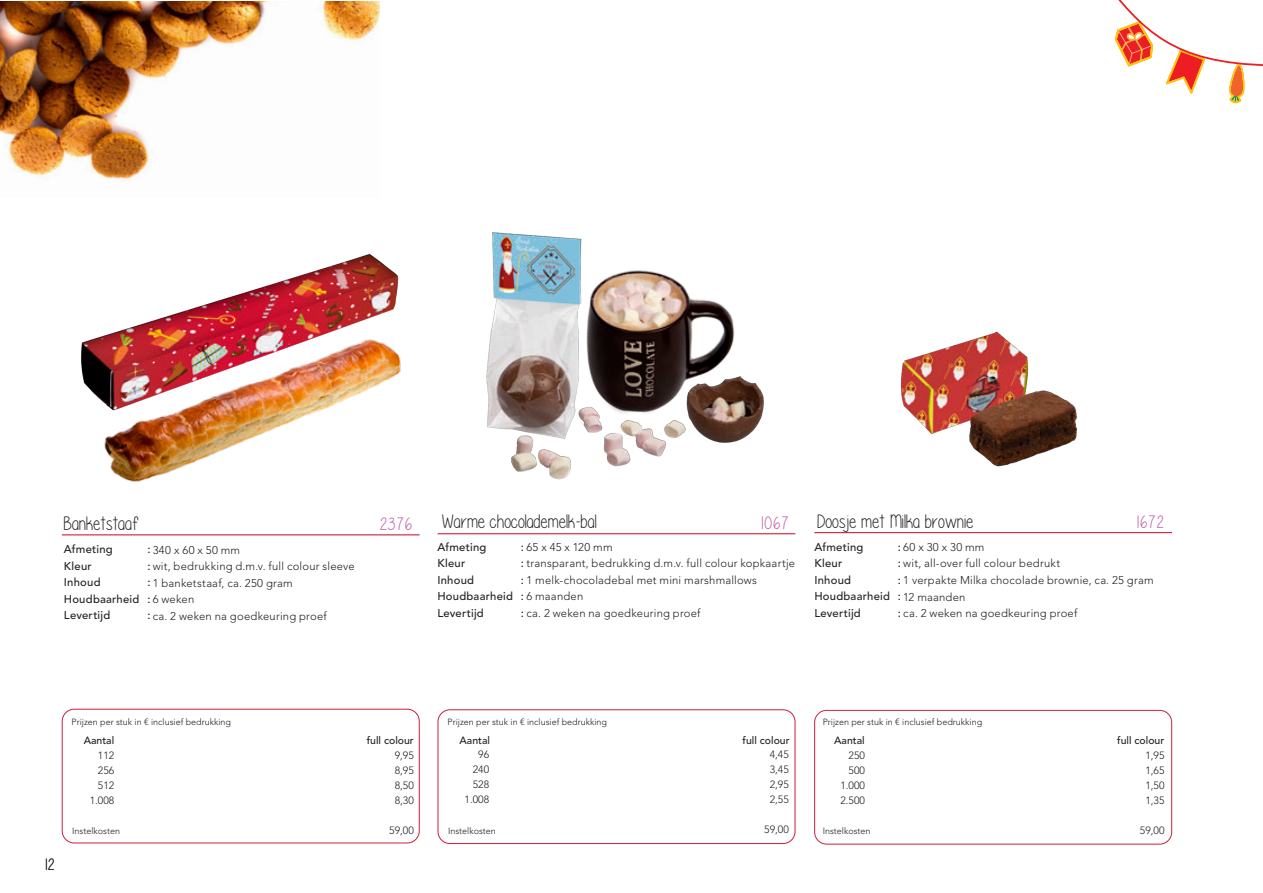
<style>
.page{position:relative;width:1263px;height:893px;background:#fff}
.page>*{position:absolute;margin:0;border:0;box-sizing:border-box;transform-origin:0 0}
.Naam{font:19.5px "Please write me a song";color:#231f20}
.Nummer{font:18px "Please write me a song";letter-spacing:.03em;color:#be529f}
.t1{font:16.5px "Please write me a song";color:#231f20}
.Omschrijving{font:300 11.25px "Avenir LT Std";letter-spacing:.02em;color:#231f20}
.Afmeting{font:500 11.25px "Avenir LT Std";letter-spacing:.02em;color:#231f20}
.Omschrijving-2{font:500 11.25px "Avenir LT Std";letter-spacing:.02em;color:#231f20}
.Prijzen{font:300 10.5px "Avenir LT Std";color:#231f20}
.Prijzen-2{font:500 10.5px "Avenir LT Std";color:#231f20}
.Per_stuk{font:300 9px "Avenir LT Std";color:#231f20}
.s1{font-weight:500}
.s2{font-weight:300}
</style>
<div class="page">
<img style="left:486px;top:232px;width:278px;height:248px">
<img style="left:901px;top:331px;width:177px;height:136px">
<img style="left:81px;top:253px;width:320px;height:229px">
<svg style="left:1114px;top:0;width:149px;height:103px"></svg>
<img style="left:0;top:2px;width:380px;height:180px">
<div style="left:814px;top:710px;width:358px;height:134px;border:1px solid #d01e39;border-radius:12px"></div>
<hr style="left:814px;top:532px;width:358px;height:1px;background:#d01e39">
<div style="left:438px;top:709px;width:357px;height:135px;border:1px solid #d01e39;border-radius:12px"></div>
<hr style="left:438px;top:533px;width:357px;height:1px;background:#d01e39">
<div style="left:62px;top:709px;width:358px;height:134px;border:1px solid #d01e39;border-radius:12px"></div>
<hr style="left:62px;top:534px;width:358px;height:1px;background:#d01e39">
<p class="Naam" style="left:64px;top:513px;width:77px">Banketstaaf</p>
<p class="Afmeting" style="left:64px;top:543px;width:51px">Afmeting</p>
<p class="Afmeting" style="left:64px;top:559px;width:29px">Kleur</p>
<p class="Afmeting" style="left:64px;top:576px;width:38px">Inhoud</p>
<p class="Afmeting" style="left:64px;top:609px;width:48px">Levertijd</p>
<p class="Omschrijving" style="left:147px;top:543px;width:94px"><span class="s1">:</span> 340 x 60 x 50 mm</p>
<p class="Omschrijving" style="left:147px;top:560px;width:209px"><span class="s1">:</span> wit, bedrukking d.m.v. full colour sleeve</p>
<p class="Omschrijving" style="left:147px;top:576px;width:147px"><span class="s1">:</span> 1 banketstaaf, ca. 250 gram</p>
<p class="Omschrijving-2" style="left:64px;top:592px;width:132px">Houdbaarheid : <span class="s2">6 weken</span></p>
<p class="Omschrijving" style="left:147px;top:609px;width:181px"><span class="s1">:</span> ca. 2 weken na goedkeuring proef</p>
<p class="Naam" style="left:441px;top:511px;width:158px">Warme chocolademelk-bal</p>
<p class="Naam" style="left:817px;top:512px;width:158px">Doosje met Milka brownie</p>
<p class="Nummer" style="left:379px;top:514px;width:34px">2376</p>
<p class="Nummer" style="left:759px;top:513px;width:32px">1067</p>
<p class="Nummer" style="left:1134px;top:513px;width:31px">1672</p>
<p class="Afmeting" style="left:437px;top:540px;width:51px">Afmeting</p>
<p class="Afmeting" style="left:437px;top:557px;width:29px">Kleur</p>
<p class="Afmeting" style="left:437px;top:573px;width:38px">Inhoud</p>
<p class="Afmeting" style="left:437px;top:606px;width:48px">Levertijd</p>
<p class="Omschrijving" style="left:521px;top:540px;width:93px"><span class="s1">:</span> 65 x 45 x 120 mm</p>
<p class="Omschrijving" style="left:521px;top:557px;width:276px"><span class="s1">:</span> transparant, bedrukking d.m.v. full colour kopkaartje</p>
<p class="Omschrijving" style="left:521px;top:573px;width:238px"><span class="s1">:</span> 1 melk-chocoladebal met mini marshmallows</p>
<p class="Omschrijving-2" style="left:437px;top:590px;width:147px">Houdbaarheid : <span class="s2">6 maanden</span></p>
<p class="Omschrijving" style="left:521px;top:606px;width:181px"><span class="s1">:</span> ca. 2 weken na goedkeuring proef</p>
<p class="Afmeting" style="left:814px;top:541px;width:51px">Afmeting</p>
<p class="Afmeting" style="left:814px;top:557px;width:29px">Kleur</p>
<p class="Afmeting" style="left:814px;top:574px;width:38px">Inhoud</p>
<p class="Afmeting" style="left:814px;top:607px;width:48px">Levertijd</p>
<p class="Omschrijving" style="left:898px;top:540px;width:88px"><span class="s1">:</span> 60 x 30 x 30 mm</p>
<p class="Omschrijving" style="left:898px;top:557px;width:164px"><span class="s1">:</span> wit, all-over full colour bedrukt</p>
<p class="Omschrijving" style="left:898px;top:573px;width:257px"><span class="s1">:</span> 1 verpakte Milka chocolade brownie, ca. 25 gram</p>
<p class="Omschrijving-2" style="left:814px;top:590px;width:153px">Houdbaarheid : <span class="s2">12 maanden</span></p>
<p class="Omschrijving" style="left:898px;top:606px;width:181px"><span class="s1">:</span> ca. 2 weken na goedkeuring proef</p>
<h3 class="t1" style="left:43px;top:856px;width:13px">12</h3>
<p class="Per_stuk" style="left:72px;top:716px;width:161px">Prijzen per stuk in € inclusief bedrukking</p>
<p class="Prijzen-2" style="left:84px;top:734px;width:32px">Aantal</p>
<p class="Prijzen-2" style="left:367px;top:734px;width:49px">full colour</p>
<p class="Prijzen" style="left:98px;top:749px;width:18px">112</p>
<p class="Prijzen" style="left:395px;top:749px;width:21px">9,95</p>
<p class="Prijzen" style="left:98px;top:764px;width:18px">256</p>
<p class="Prijzen" style="left:395px;top:764px;width:21px">8,95</p>
<p class="Prijzen" style="left:98px;top:779px;width:18px">512</p>
<p class="Prijzen" style="left:395px;top:779px;width:21px">8,50</p>
<p class="Prijzen" style="left:90px;top:794px;width:26px">1.008</p>
<p class="Prijzen" style="left:395px;top:794px;width:21px">8,30</p>
<p class="Prijzen" style="left:389px;top:824px;width:26px">59,00</p>
<p class="Per_stuk" style="left:72px;top:825px;width:49px">Instelkosten</p>
<p class="Per_stuk" style="left:448px;top:717px;width:161px">Prijzen per stuk in € inclusief bedrukking</p>
<p class="Per_stuk" style="left:823px;top:717px;width:161px">Prijzen per stuk in € inclusief bedrukking</p>
<p class="Prijzen-2" style="left:459px;top:734px;width:32px">Aantal</p>
<p class="Prijzen-2" style="left:742px;top:734px;width:49px">full colour</p>
<p class="Prijzen-2" style="left:834px;top:734px;width:32px">Aantal</p>
<p class="Prijzen-2" style="left:1117px;top:734px;width:49px">full colour</p>
<p class="Prijzen" style="left:478px;top:748px;width:12px">96</p>
<p class="Prijzen" style="left:770px;top:748px;width:21px">4,45</p>
<p class="Prijzen" style="left:473px;top:763px;width:18px">240</p>
<p class="Prijzen" style="left:770px;top:763px;width:21px">3,45</p>
<p class="Prijzen" style="left:473px;top:778px;width:18px">528</p>
<p class="Prijzen" style="left:770px;top:778px;width:21px">2,95</p>
<p class="Prijzen" style="left:465px;top:793px;width:26px">1.008</p>
<p class="Prijzen" style="left:770px;top:793px;width:21px">2,55</p>
<p class="Prijzen" style="left:764px;top:823px;width:26px">59,00</p>
<p class="Per_stuk" style="left:448px;top:825px;width:49px">Instelkosten</p>
<p class="Prijzen" style="left:848px;top:749px;width:18px">250</p>
<p class="Prijzen" style="left:1145px;top:749px;width:21px">1,95</p>
<p class="Prijzen" style="left:848px;top:764px;width:18px">500</p>
<p class="Prijzen" style="left:1145px;top:764px;width:21px">1,65</p>
<p class="Prijzen" style="left:840px;top:779px;width:26px">1.000</p>
<p class="Prijzen" style="left:1145px;top:779px;width:21px">1,50</p>
<p class="Prijzen" style="left:840px;top:794px;width:26px">2.500</p>
<p class="Prijzen" style="left:1145px;top:794px;width:21px">1,35</p>
<p class="Prijzen" style="left:1140px;top:824px;width:26px">59,00</p>
<p class="Per_stuk" style="left:823px;top:825px;width:49px">Instelkosten</p>
</div>
